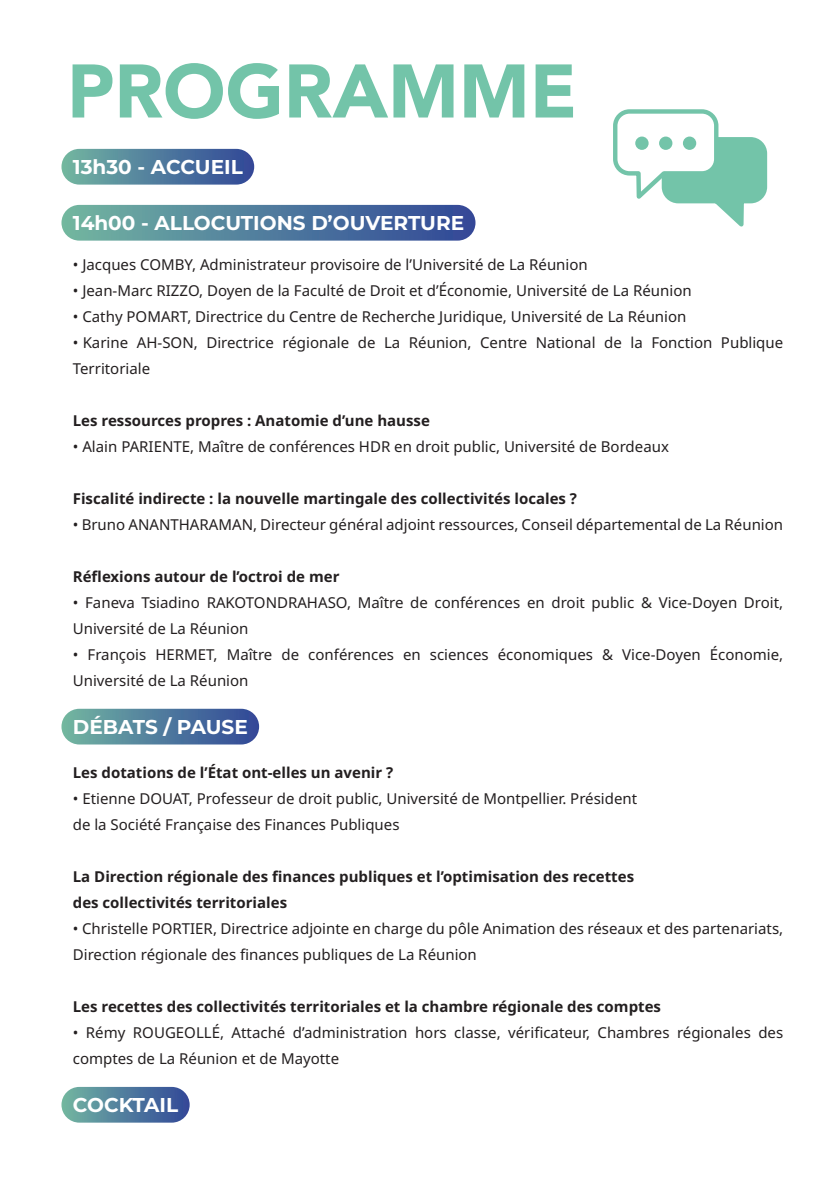
<style>
.page{position:relative;width:840px;height:1191px;background:#fff}
.page>*{position:absolute;margin:0;border:0;box-sizing:border-box;transform-origin:0 0}
.t1{font:900 75px "Avenir";color:#73c4a9}
.t2{font:700 20px "Montserrat";color:#fff}
.t3{font:15px/26px "Noto Sans";color:#231f20}
.t4{font:700 15px/26px "Noto Sans";color:#231f20}
</style>
<div class="page">
<div style="left:61px;top:149px;width:193px;height:36px;background:linear-gradient(to right,#73b6a2,#304698);border-radius:18px"></div>
<div style="left:61px;top:205px;width:414px;height:36px;background:linear-gradient(to right,#72b5a2,#314698);border-radius:18px"></div>
<div style="left:61px;top:709px;width:198px;height:35px;background:linear-gradient(to right,#73b6a2,#314798);border-radius:18px"></div>
<div style="left:61px;top:1087px;width:128px;height:35px;background:linear-gradient(to right,#75b7a3,#304798);border-radius:18px"></div>
<svg style="left:613px;top:109px;width:155px;height:118px"></svg>
<div style="left:635px;top:137px;width:13px;height:13px;background:#73c4a9;border-radius:50%"></div>
<div style="left:658px;top:137px;width:14px;height:13px;background:#73c4a9;border-radius:50%"></div>
<div style="left:682px;top:137px;width:13px;height:13px;background:#73c4a9;border-radius:50%"></div>
<h1 class="t1" style="left:67px;top:27px;width:511px">PROGRAMME</h1>
<h2 class="t2" style="left:73px;top:153px;width:171px">13h30 - ACCUEIL</h2>
<h2 class="t2" style="left:73px;top:209px;width:392px">14h00 - ALLOCUTIONS D’OUVERTURE</h2>
<p class="t3" style="left:73px;top:251px;width:516px">• Jacques COMBY, Administrateur provisoire de l’Université de La Réunion</p>
<p class="t3" style="left:73px;top:277px;width:620px">• Jean-Marc RIZZO, Doyen de la Faculté de Droit et d’Économie, Université de La Réunion</p>
<p class="t3" style="left:73px;top:303px;width:614px">• Cathy POMART, Directrice du Centre de Recherche Juridique, Université de La Réunion</p>
<p class="t3" style="left:73px;top:329px;width:711px">• Karine AH-SON, Directrice régionale de La Réunion, Centre National de la Fonction Publique<br>Territoriale</p>
<p class="t4" style="left:73px;top:407px;width:358px">Les ressources propres : Anatomie d’une hausse</p>
<p class="t3" style="left:73px;top:433px;width:597px">• Alain PARIENTE, Maître de conférences HDR en droit public, Université de Bordeaux</p>
<p class="t4" style="left:73px;top:485px;width:505px">Fiscalité indirecte : la nouvelle martingale des collectivités locales ?</p>
<p class="t3" style="left:73px;top:511px;width:711px">• Bruno ANANTHARAMAN, Directeur général adjoint ressources, Conseil départemental de La Réunion</p>
<p class="t4" style="left:73px;top:563px;width:268px">Réflexions autour de l’octroi de mer</p>
<p class="t3" style="left:73px;top:589px;width:711px">• Faneva Tsiadino RAKOTONDRAHASO, Maître de conférences en droit public &amp; Vice-Doyen Droit,<br>Université de La Réunion</p>
<p class="t3" style="left:73px;top:641px;width:711px">• François HERMET, Maître de conférences en sciences économiques &amp; Vice-Doyen Économie,<br>Université de La Réunion</p>
<h2 class="t2" style="left:73px;top:713px;width:176px">DÉBATS / PAUSE</h2>
<p class="t4" style="left:73px;top:759px;width:322px">Les dotations de l’État ont-elles un avenir ?</p>
<p class="t3" style="left:73px;top:785px;width:565px">• Etienne DOUAT, Professeur de droit public, Université de Montpellier. Président de la Société Française des Finances Publiques</p>
<p class="t4" style="left:73px;top:863px;width:562px">La Direction régionale des finances publiques et l’optimisation des recettes des collectivités territoriales</p>
<p class="t3" style="left:73px;top:915px;width:711px">• Christelle PORTIER, Directrice adjointe en charge du pôle Animation des réseaux et des partenariats,<br>Direction régionale des finances publiques de La Réunion</p>
<p class="t4" style="left:73px;top:993px;width:589px">Les recettes des collectivités territoriales et la chambre régionale des comptes</p>
<p class="t3" style="left:73px;top:1019px;width:711px">• Rémy ROUGEOLLÉ, Attaché d’administration hors classe, vérificateur, Chambres régionales des comptes de La Réunion et de Mayotte</p>
<h2 class="t2" style="left:73px;top:1091px;width:107px">COCKTAIL</h2>
</div>
